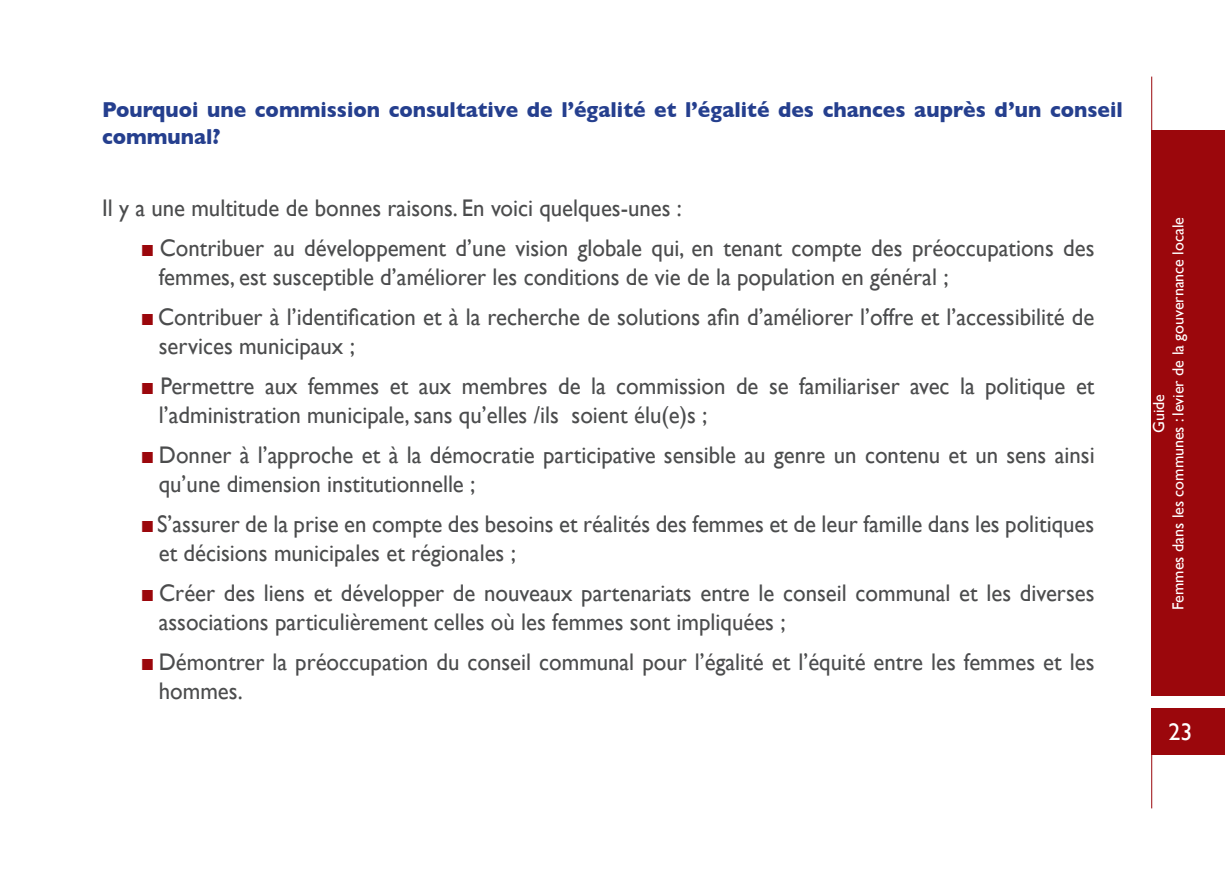
<style>
.page{position:relative;width:1225px;height:885px;background:#fff}
.page>*{position:absolute;margin:0;border:0;box-sizing:border-box;transform-origin:0 0}
.t1{font:24px/28.8px "Gill Sans";color:#4b4c4d;scale:.95 1}
.t2{font:24px "Gill Sans";color:#fff}
.t3{font:700 22px/26.4px "Gill Sans";color:#253f8e;scale:.95 1}
.t4{font:16px/19.2px "Gill Sans";color:#fff;text-align:center}
.s1{color:#9b070c}
</style>
<div class="page">
<div style="left:1151px;top:130px;width:74px;height:624px;background:#9b070c"></div>
<hr style="left:1151px;top:77px;width:1px;height:731px;background:#9b070c">
<div style="left:1150px;top:696px;width:75px;height:11px;background:#fff"></div>
<p class="t3" style="left:102px;top:96px;width:1076px">Pourquoi une commission consultative de l’égalité et l’égalité des chances auprès d’un conseil communal?</p>
<p class="t1" style="left:102px;top:193px;width:612px">Il y a une multitude de bonnes raisons. En voici quelques-unes :</p>
<p class="t1" style="left:159px;top:233px;width:986px;text-indent:-17px"><span class="s1">■</span> Contribuer au développement d’une vision globale qui, en tenant compte des préoccupations des femmes, est susceptible d’améliorer les conditions de vie de la population en général ;</p>
<p class="t1" style="left:159px;top:302px;width:986px;text-indent:-17px"><span class="s1">■</span> Contribuer à l’identification et à la recherche de solutions afin d’améliorer l’offre et l’accessibilité de services municipaux ;</p>
<p class="t1" style="left:159px;top:371px;width:986px;text-indent:-17px"><span class="s1">■</span> Permettre aux femmes et aux membres de la commission de se familiariser avec la politique et l’administration municipale, sans qu’elles /ils soient élu(e)s ;</p>
<p class="t1" style="left:159px;top:440px;width:986px;text-indent:-17px"><span class="s1">■</span> Donner à l’approche et à la démocratie participative sensible au genre un contenu et un sens ainsi qu’une dimension institutionnelle ;</p>
<p class="t1" style="left:159px;top:509px;width:986px;text-indent:-17px"><span class="s1">■</span> S’assurer de la prise en compte des besoins et réalités des femmes et de leur famille dans les politiques et décisions municipales et régionales ;</p>
<p class="t1" style="left:159px;top:578px;width:986px;text-indent:-17px"><span class="s1">■</span> Créer des liens et développer de nouveaux partenariats entre le conseil communal et les diverses associations particulièrement celles où les femmes sont impliquées ;</p>
<p class="t1" style="left:159px;top:647px;width:986px;text-indent:-17px"><span class="s1">■</span> Démontrer la préoccupation du conseil communal pour l’égalité et l’équité entre les femmes et les hommes.</p>
<p class="t4" style="left:1149px;top:610px;width:394px;rotate:-90deg">Guide<br>Femmes dans les communes : levier de la gouvernance locale</p>
<p class="t2" style="left:1168px;top:718px;width:25px">23</p>
</div>
